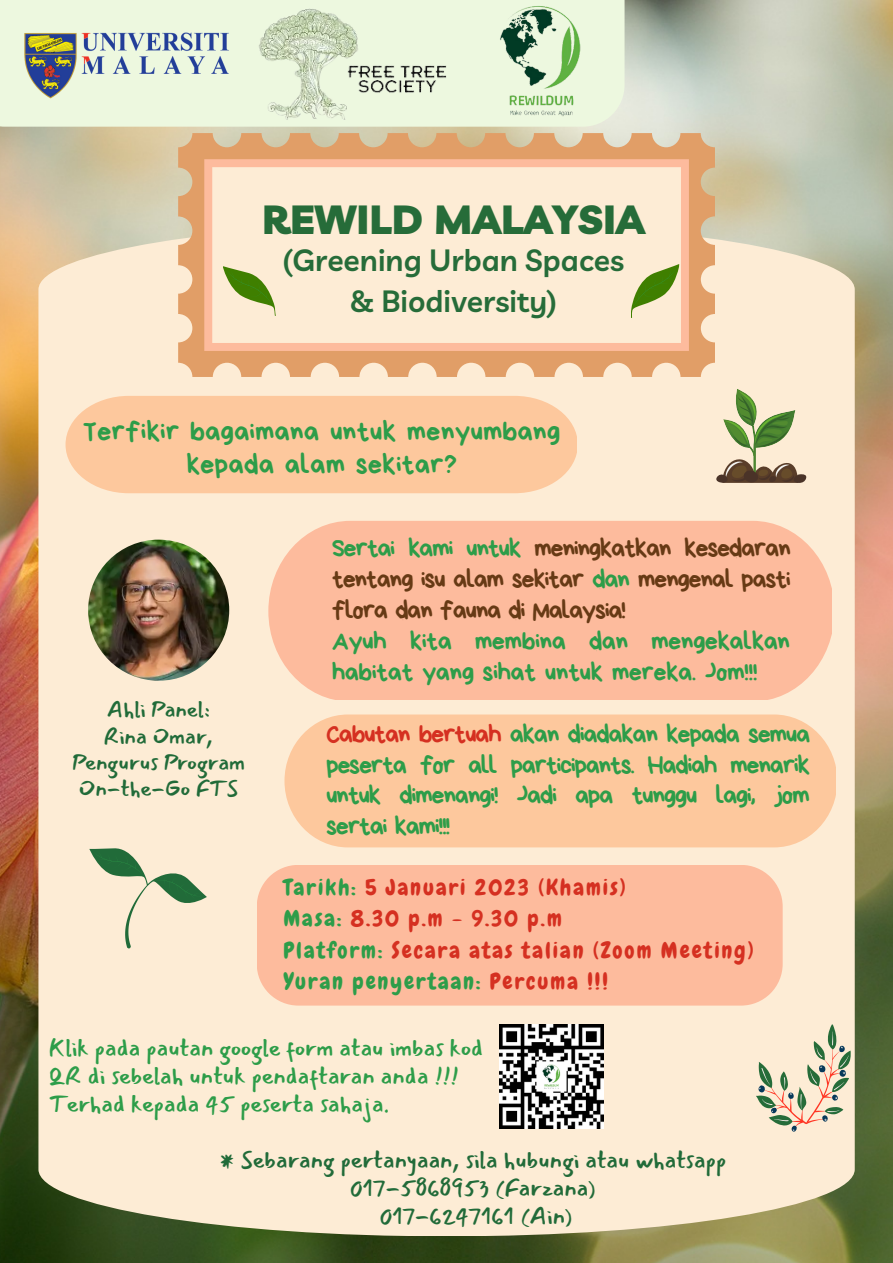
<style>
.page{position:relative;width:893px;height:1263px;background:#fff}
.page>*{position:absolute;margin:0;border:0;box-sizing:border-box;transform-origin:0 0}
.t1{font:900 40.58px "Livvic";color:#266c39}
.t2{font:600 30px/41.6px "Livvic";color:#266c39;text-align:center}
.t3{font:28.5px/33.8px "Bryndan Write";color:#2d9d49;text-align:center}
.t4{font:26.25px/30.9px "Bryndan Write";letter-spacing:-.025em;color:#2d9d49}
.t5{font:26.25px/30.9px "Bryndan Write";letter-spacing:-.055em;color:#673a15;text-align:justify}
.t6{font:24px/28.1px "Mansalva";color:#2d9d49}
.t7{font:24px/28.1px "Mansalva";color:#216b39;text-align:center}
.t8{font:22.5px/31.5px "Chewy";letter-spacing:.09em;color:#d53021}
.t9{font:22.5px/26.4px "Mansalva";color:#216b39;text-align:center}
.s1{color:#2d9d49}
.s2{color:#d53021}
</style>
<div class="page">
<img style="left:0;top:0;width:893px;height:1263px">
<div style="left:38px;top:223px;width:816px;height:1012px;background:#fdecd5"></div>
<div style="left:268px;top:521px;width:564px;height:179px;background:#fdbb9d"></div>
<div style="left:66px;top:396px;width:511px;height:97px;background:#fdc89d"></div>
<svg style="left:756px;top:1024px;width:95px;height:109px;background:#dad1b8"></svg>
<svg style="left:178px;top:133px;width:537px;height:244px;background:#e3ae7e"></svg>
<svg style="left:204px;top:159px;width:485px;height:192px;background:#fce5cd"></svg>
<svg style="left:223px;top:264px;width:53px;height:54px;background:#bac68b"></svg>
<svg style="left:628px;top:264px;width:54px;height:54px;background:#bbc58b"></svg>
<div style="left:0;top:0;width:624px;height:127px;background:#edf8df"></div>
<img style="left:257px;top:1px;width:197px;height:127px">
<img style="left:18px;top:17px;width:219px;height:94px">
<svg style="left:715px;top:389px;width:92px;height:94px;background:#bbb995"></svg>
<svg style="left:89px;top:848px;width:118px;height:100px;background:#d5d5b9"></svg>
<div style="left:257px;top:865px;width:525px;height:140px;background:#fdbb9d"></div>
<img style="left:473px;top:0;width:137px;height:128px">
<img style="left:499px;top:1024px;width:104px;height:104px">
<img style="left:88px;top:540px;width:141px;height:141px;border-radius:50%">
<div style="left:284px;top:714px;width:551px;height:133px;background:#fdc89d"></div>
<h1 class="t1" style="left:262px;top:194px;width:384px">REWILD MALAYSIA</h1>
<p class="t2" style="left:283px;top:238px;width:343px">(Greening Urban Spaces &amp; Biodiversity)</p>
<p class="t3" style="left:83px;top:414px;width:479px">Terfikir bagaimana untuk menyumbang kepada alam sekitar?</p>
<p class="t9" style="left:72px;top:696px;width:175px">Ahli Panel:<br>Rina Omar,<br>Pengurus Program<br>On-the-Go FTS</p>
<p class="t5" style="left:332px;top:533px;width:460px"><span class="s1">Sertai kami untuk</span> meningkatkan kesedaran tentang isu alam sekitar <span class="s1">dan</span> mengenal pasti flora dan fauna di Malaysia!</p>
<p class="t4" style="left:332px;top:626px;width:460px">Ayuh kita membina dan mengekalkan habitat yang sihat untuk mereka. Jom!!!</p>
<p class="t4" style="left:326px;top:718px;width:486px;text-align:justify"><span class="s2">Cabutan bertuah</span> akan diadakan kepada semua peserta for all participants. Hadiah menarik untuk dimenangi! Jadi apa tunggu lagi, jom sertai kami!!!</p>
<p class="t8" style="left:283px;top:871px;width:472px"><span class="s1">Tarikh:</span> 5 Januari 2023 (Khamis)<br><span class="s1">Masa:</span> 8.30 p.m - 9.30 p.m<br><span class="s1">Platform:</span> Secara atas talian (Zoom Meeting)<br><span class="s1">Yuran penyertaan:</span> Percuma !!!</p>
<p class="t6" style="left:49px;top:1033px;width:436px">Klik pada pautan google form atau imbas kod<br>QR di sebelah untuk pendaftaran anda !!!<br>Terhad kepada 45 peserta sahaja.</p>
<p class="t7" style="left:220px;top:1145px;width:508px">* Sebarang pertanyaan, sila hubungi atau whatsapp<br>017-5868953 (Farzana)<br>017-6247161 (Ain)</p>
</div>
